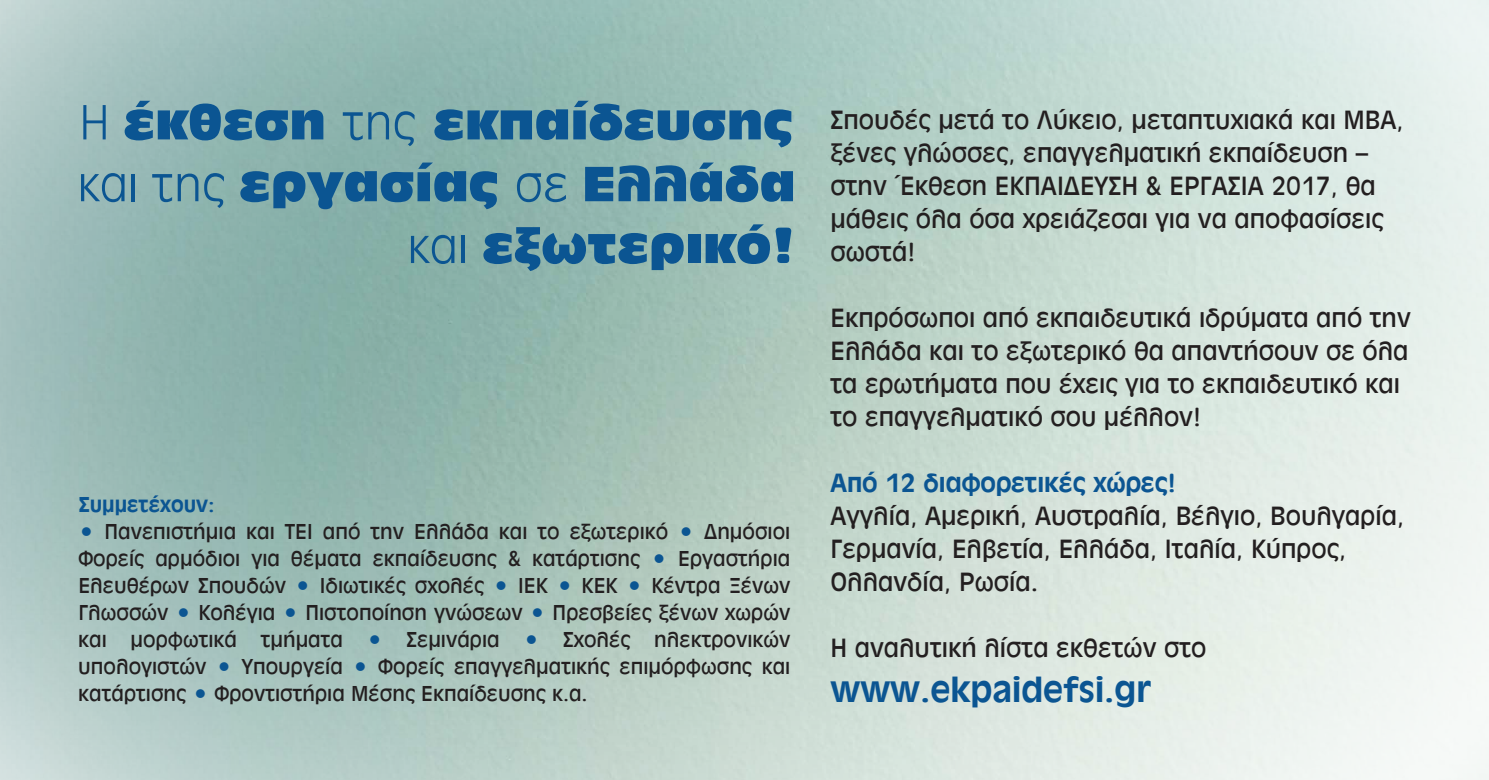
<style>
.page{position:relative;width:1489px;height:780px;background:#fff}
.page>*{position:absolute;margin:0;border:0;box-sizing:border-box;transform-origin:0 0}
.t1{font:51.5px/61.8px "UB Antique Olive Comp";color:#0b5592;text-align:right}
.t2{font:37.5px "UB Antique Olive Bold";color:#0b5592}
.t3{font:27.5px/33px "UB Antique Olive";color:#231f20}
.t4{font:27.5px "UB Antique Olive Bold";color:#0b5592}
.t5{font:22.5px/27px "UB Antique Olive";color:#231f20;text-align:justify}
.t6{font:22.5px "UB Antique Olive Bold";color:#0b5592}
.s1{font-family:"UB Antique Olive";font-weight:300}
.s2{color:#0b5592}
</style>
<div class="page">
<h1 class="t1" style="left:77px;top:92px;width:719px"><span class="s1">Η</span> έκθεση <span class="s1">της</span> εκπαίδευσης <span class="s1">και της</span> εργασίας <span class="s1">σε</span> Ελλάδα <span class="s1">και</span> εξωτερικό!</h1>
<p class="t3" style="left:830px;top:103px;width:575px">Σπουδές μετά το Λύκειο, μεταπτυχιακά και MBA, ξένες γλώσσες, επαγγελματική εκπαίδευση – στην Έκθεση ΕΚΠΑΙΔΕΥΣΗ &amp; ΕΡΓΑΣΙΑ 2017, θα μάθεις όλα όσα χρειάζεσαι για να αποφασίσεις σωστά!</p>
<p class="t3" style="left:830px;top:301px;width:582px">Εκπρόσωποι από εκπαιδευτικά ιδρύματα από την Ελλάδα και το εξωτερικό θα απαντήσουν σε όλα τα ερωτήματα που έχεις για το εκπαιδευτικό και το επαγγελματικό σου μέλλον!</p>
<p class="t6" style="left:78px;top:492px;width:138px">Συμμετέχουν:</p>
<p class="t5" style="left:78px;top:518px;width:713px"><span class="s2">•</span> Πανεπιστήμια και ΤΕΙ από την Ελλάδα και το εξωτερικό <span class="s2">•</span> Δημόσιοι Φορείς αρμόδιοι για θέματα εκπαίδευσης &amp; κατάρτισης <span class="s2">•</span> Εργαστήρια Ελευθέρων Σπουδών <span class="s2">•</span> Ιδιωτικές σχολές <span class="s2">•</span> ΙΕΚ <span class="s2">•</span> ΚΕΚ <span class="s2">•</span> Κέντρα Ξένων Γλωσσών <span class="s2">•</span> Κολέγια <span class="s2">•</span> Πιστοποίηση γνώσεων <span class="s2">•</span> Πρεσβείες ξένων χωρών και μορφωτικά τμήματα <span class="s2">•</span> Σεμινάρια <span class="s2">•</span> Σχολές ηλεκτρονικών υπολογιστών <span class="s2">•</span> Υπουργεία <span class="s2">•</span> Φορείς επαγγελματικής επιμόρφωσης και κατάρτισης <span class="s2">•</span> Φροντιστήρια Μέσης Εκπαίδευσης κ.α.</p>
<p class="t4" style="left:830px;top:467px;width:347px">Από 12 διαφορετικές χώρες!</p>
<p class="t3" style="left:830px;top:499px;width:575px">Αγγλία, Αμερική, Αυστραλία, Βέλγιο, Βουλγαρία,<br>Γερμανία, Ελβετία, Ελλάδα, Ιταλία, Κύπρος,<br>Ολλανδία, Ρωσία.</p>
<p class="t3" style="left:830px;top:631px;width:377px">H αναλυτική λίστα εκθετών στο</p>
<h2 class="t2" style="left:830px;top:669px;width:322px">www.ekpaidefsi.gr</h2>
</div>
